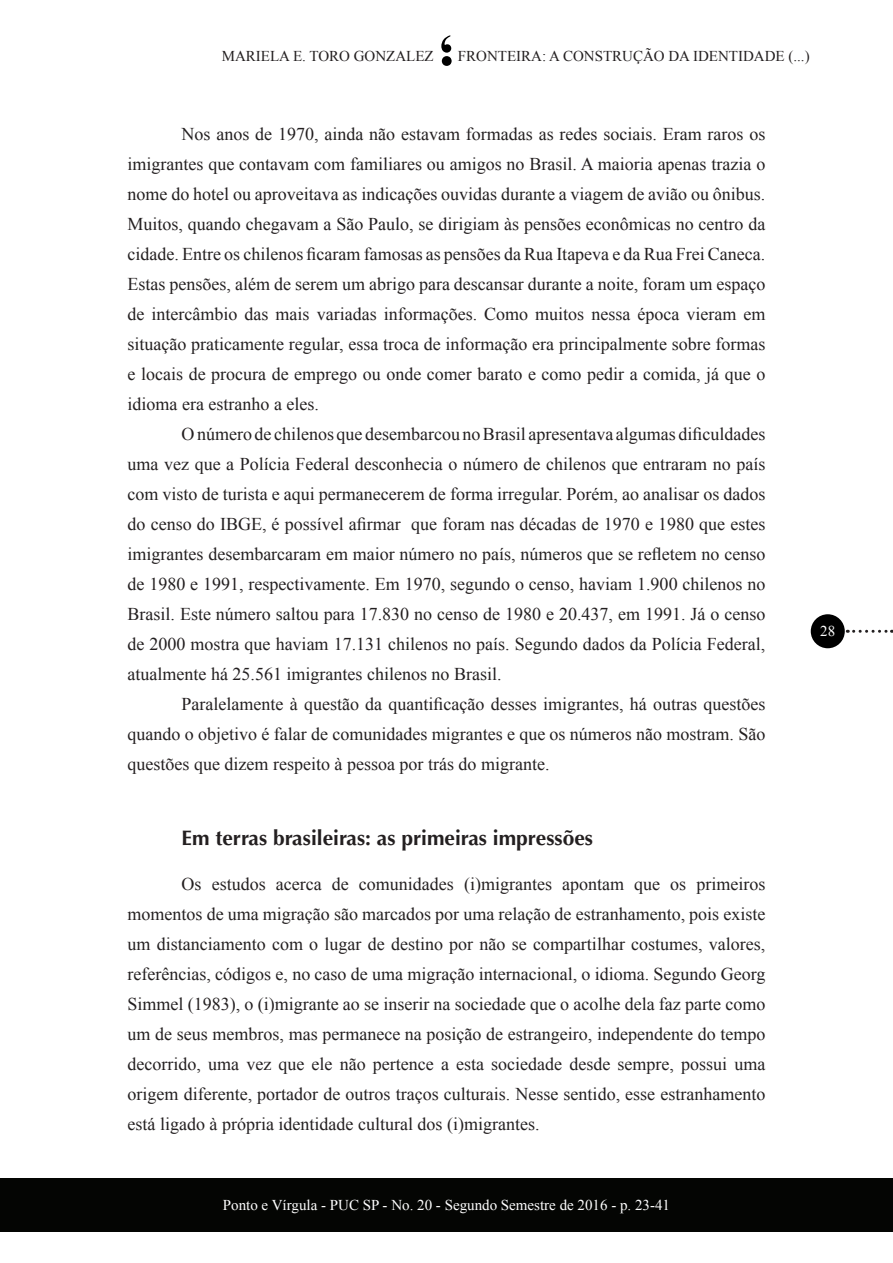
<style>
.page{position:relative;width:893px;height:1263px;background:#fff}
.page>*{position:absolute;margin:0;border:0;box-sizing:border-box;transform-origin:0 0}
.t1{font:700 21px "Optima";color:#231f20}
.t2{font:18px/30px "Times New Roman";color:#231f20;text-align:justify}
.t3{font:15px "Times New Roman";color:#231f20}
.t4{font:15px "Times New Roman";color:#fff}
</style>
<div class="page">
<svg style="left:441px;top:35px;width:11px;height:31px"></svg>
<div style="left:0;top:1178px;width:893px;height:54px;background:#040503"></div>
<div style="left:811px;top:614px;width:34px;height:34px;background:#000;border-radius:50%"></div>
<svg style="left:854px;top:630px;width:38px;height:3px"></svg>
<p class="t3" style="left:222px;top:46px;width:213px">MARIELA E. TORO GONZALEZ</p>
<p class="t3" style="left:458px;top:46px;width:353px">FRONTEIRA: A CONSTRUÇÃO DA IDENTIDADE (...)</p>
<p class="t2" style="left:128px;top:119px;width:639px;text-indent:54px">Nos anos de 1970, ainda não estavam formadas as redes sociais. Eram raros os imigrantes que contavam com familiares ou amigos no Brasil. A maioria apenas trazia o nome do hotel ou aproveitava as indicações ouvidas durante a viagem de avião ou ônibus.<br>Muitos, quando chegavam a São Paulo, se dirigiam às pensões econômicas no centro da cidade. Entre os chilenos ficaram famosas as pensões da Rua Itapeva e da Rua Frei Caneca.<br>Estas pensões, além de serem um abrigo para descansar durante a noite, foram um espaço de intercâmbio das mais variadas informações. Como muitos nessa época vieram em situação praticamente regular, essa troca de informação era principalmente sobre formas e locais de procura de emprego ou onde comer barato e como pedir a comida, já que o idioma era estranho a eles.</p>
<p class="t2" style="left:128px;top:419px;width:639px;text-indent:54px">O número de chilenos que desembarcou no Brasil apresentava algumas dificuldades uma vez que a Polícia Federal desconhecia o número de chilenos que entraram no país com visto de turista e aqui permanecerem de forma irregular. Porém, ao analisar os dados do censo do IBGE, é possível afirmar que foram nas décadas de 1970 e 1980 que estes imigrantes desembarcaram em maior número no país, números que se refletem no censo de 1980 e 1991, respectivamente. Em 1970, segundo o censo, haviam 1.900 chilenos no Brasil. Este número saltou para 17.830 no censo de 1980 e 20.437, em 1991. Já o censo de 2000 mostra que haviam 17.131 chilenos no país. Segundo dados da Polícia Federal, atualmente há 25.561 imigrantes chilenos no Brasil.</p>
<p class="t2" style="left:128px;top:689px;width:639px;text-indent:54px">Paralelamente à questão da quantificação desses imigrantes, há outras questões quando o objetivo é falar de comunidades migrantes e que os números não mostram. São questões que dizem respeito à pessoa por trás do migrante.</p>
<p class="t1" style="left:182px;top:826px;width:413px">Em terras brasileiras: as primeiras impressões</p>
<p class="t2" style="left:128px;top:869px;width:639px;text-indent:54px">Os estudos acerca de comunidades (i)migrantes apontam que os primeiros momentos de uma migração são marcados por uma relação de estranhamento, pois existe um distanciamento com o lugar de destino por não se compartilhar costumes, valores, referências, códigos e, no caso de uma migração internacional, o idioma. Segundo Georg Simmel (1983), o (i)migrante ao se inserir na sociedade que o acolhe dela faz parte como um de seus membros, mas permanece na posição de estrangeiro, independente do tempo decorrido, uma vez que ele não pertence a esta sociedade desde sempre, possui uma origem diferente, portador de outros traços culturais. Nesse sentido, esse estranhamento está ligado à própria identidade cultural dos (i)migrantes.</p>
<p class="t4" style="left:820px;top:621px;width:16px">28</p>
<p class="t4" style="left:223px;top:1195px;width:449px">Ponto e Vírgula - PUC SP - No. 20 - Segundo Semestre de 2016 - p. 23-41</p>
</div>
